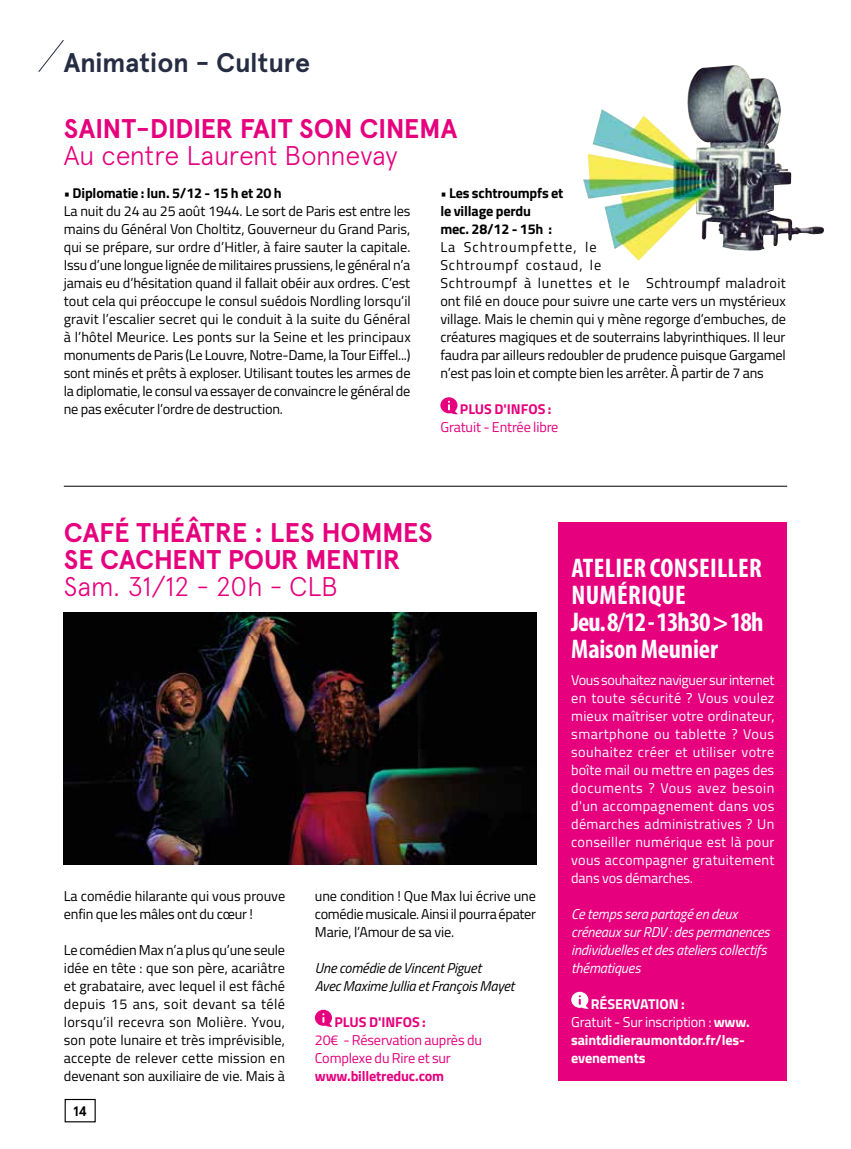
<style>
.page{position:relative;width:851px;height:1149px;background:#fff}
.page>*{position:absolute;margin:0;border:0;box-sizing:border-box;transform-origin:0 0}
.t1{font:27px/27px "Apercu Bold Pro";letter-spacing:-.01em;color:#e6007d}
.t2{font:700 condensed 27px/27px "Myriad Pro";color:#fff}
.t3{font:27px "Apercu Light Pro";letter-spacing:-.01em;color:#e6007d}
.t4{font:27px "Apercu Bold Pro";color:#262d43}
.t5{font:14.25px/18px "Titillium Web";letter-spacing:-.005em;color:#000;text-align:justify}
.t6{font:14.25px/18px "Titillium Web";letter-spacing:.02em;color:#fff;text-align:justify}
.t7{font:italic 14.25px/18px "Titillium Web";letter-spacing:-.01em;color:#fff}
.t8{font:700 14.25px/18px "Titillium Web";letter-spacing:-.01em;color:#fff}
.t9{font:700 14.25px/18px "Titillium Web";letter-spacing:-.01em;color:#000}
.t10{font:14.25px/18px "Titillium Web";letter-spacing:-.01em;color:#e6007d}
.t11{font:italic 14.25px/18px "Titillium Web";letter-spacing:-.01em;color:#000}
.t12{font:700 14.25px "Titillium Web";letter-spacing:-.01em;color:#e6007d}
.t13{font:13.8px "Apercu Bold Pro";color:#000}
.s1{font-weight:400}
</style>
<div class="page">
<div style="left:65px;top:1098px;width:31px;height:23px;border:1px solid #000"></div>
<hr style="left:64px;top:486px;width:723px;height:1px;background:#000">
<svg style="left:315px;top:1009px;width:17px;height:17px"></svg>
<svg style="left:440px;top:397px;width:17px;height:17px"></svg>
<img style="left:64px;top:612px;width:472px;height:252px">
<div style="left:558px;top:522px;width:229px;height:558px;background:#e6007d"></div>
<svg style="left:571px;top:991px;width:17px;height:17px"></svg>
<svg style="left:38px;top:40px;width:26px;height:32px"></svg>
<img style="left:583px;top:65px;width:241px;height:196px">
<h1 class="t4" style="left:64px;top:42px;width:248px">Animation - Culture</h1>
<h1 class="t1" style="left:64px;top:114px;width:395px">SAINT-DIDIER FAIT SON CINEMA</h1>
<h1 class="t3" style="left:64px;top:135px;width:335px">Au centre Laurent Bonnevay</h1>
<p class="t9" style="left:64px;top:183px;width:219px">• Diplomatie : lun. 5/12 - 15 h et 20 h</p>
<p class="t5" style="left:64px;top:201px;width:348px">La nuit du 24 au 25 août 1944. Le sort de Paris est entre les mains du Général Von Choltitz, Gouverneur du Grand Paris, qui se prépare, sur ordre d’Hitler, à faire sauter la capitale.<br>Issu d’une longue lignée de militaires prussiens, le général n’a jamais eu d’hésitation quand il fallait obéir aux ordres. C’est tout cela qui préoccupe le consul suédois Nordling lorsqu’il gravit l’escalier secret qui le conduit à la suite du Général à l’hôtel Meurice. Les ponts sur la Seine et les principaux monuments de Paris (Le Louvre, Notre-Dame, la Tour Eiffel...) sont minés et prêts à exploser. Utilisant toutes les armes de la diplomatie, le consul va essayer de convaincre le général de ne pas exécuter l’ordre de destruction.</p>
<p class="t9" style="left:440px;top:183px;width:125px">• Les schtroumpfs et le village perdu mec. 28/12 - 15h :</p>
<p class="t5" style="left:440px;top:237px;width:347px;text-align:left">La Schtroumpfette, le<br>Schtroumpf costaud, le<br>Schtroumpf à lunettes et le Schtroumpf maladroit ont filé en douce pour suivre une carte vers un mystérieux village. Mais le chemin qui y mène regorge d’embuches, de créatures magiques et de souterrains labyrinthiques. Il leur faudra par ailleurs redoubler de prudence puisque Gargamel n’est pas loin et compte bien les arrêter. À partir de 7 ans</p>
<p class="t12" style="left:460px;top:398px;width:93px">PLUS D'INFOS :</p>
<p class="t10" style="left:440px;top:417px;width:120px">Gratuit - Entrée libre</p>
<h1 class="t1" style="left:64px;top:517px;width:370px">CAFÉ THÉÂTRE : LES HOMMES<br>SE CACHENT POUR MENTIR</h1>
<h1 class="t3" style="left:64px;top:565px;width:275px">Sam. 31/12 - 20h - CLB</h1>
<p class="t5" style="left:64px;top:885px;width:223px">La comédie hilarante qui vous prouve enfin que les mâles ont du cœur !</p>
<p class="t5" style="left:64px;top:939px;width:223px">Le comédien Max n’a plus qu’une seule idée en tête : que son père, acariâtre et grabataire, avec lequel il est fâché depuis 15 ans, soit devant sa télé lorsqu’il recevra son Molière. Yvou, son pote lunaire et très imprévisible, accepte de relever cette mission en devenant son auxiliaire de vie. Mais à</p>
<p class="t13" style="left:73px;top:1099px;width:15px">14</p>
<p class="t5" style="left:315px;top:885px;width:223px">une condition ! Que Max lui écrive une comédie musicale. Ainsi il pourra épater Marie, l’Amour de sa vie.</p>
<p class="t11" style="left:315px;top:957px;width:201px">Une comédie de Vincent Piguet<br>Avec Maxime Jullia et François Mayet</p>
<p class="t12" style="left:334px;top:1010px;width:93px">PLUS D'INFOS :</p>
<p class="t10" style="left:315px;top:1029px;width:168px">20€ - Réservation auprès du<br>Complexe du Rire et sur</p>
<p class="t12" style="left:315px;top:1064px;width:131px">www.billetreduc.com</p>
<h1 class="t2" style="left:571px;top:553px;width:194px">ATELIER CONSEILLER<br>NUMÉRIQUE<br>Jeu. 8/12 - 13h30 &gt; 18h<br>Maison Meunier</h1>
<p class="t6" style="left:571px;top:669px;width:205px">Vous souhaitez naviguer sur internet en toute sécurité ? Vous voulez mieux maîtriser votre ordinateur, smartphone ou tablette ? Vous souhaitez créer et utiliser votre boîte mail ou mettre en pages des documents ? Vous avez besoin d'un accompagnement dans vos démarches administratives ? Un conseiller numérique est là pour vous accompagner gratuitement dans vos démarches.</p>
<p class="t7" style="left:571px;top:903px;width:200px">Ce temps sera partagé en deux créneaux sur RDV : des permanences individuelles et des ateliers collectifs thématiques</p>
<p class="t8" style="left:571px;top:993px;width:180px;text-indent:20px">RÉSERVATION :<br><span class="s1">Gratuit - Sur inscription :</span> www. saintdidieraumontdor.fr/les&shy;evenements</p>
</div>
